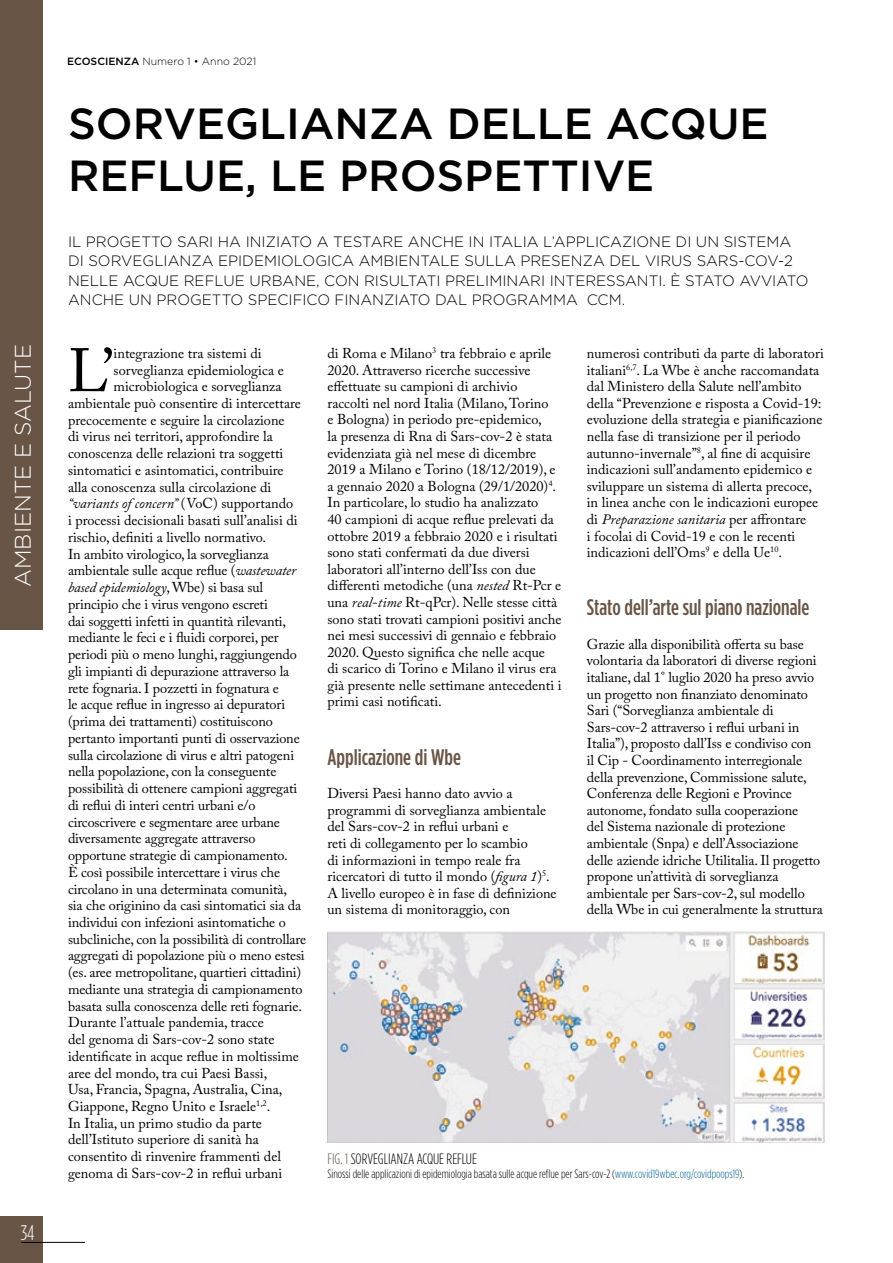
<style>
.page{position:relative;width:893px;height:1263px;background:#fff}
.page>*{position:absolute;margin:0;border:0;box-sizing:border-box;transform-origin:0 0}
.t1{font:60.6px "Adobe Caslon Pro";color:#000}
.t2{font:500 43.5px/52.5px "Gotham HTF";color:#000}
.t3{font:500 condensed 22.5px "Gotham HTF";color:#685546}
.t4{font:300 22.5px "Gotham HTF";color:#fff}
.t5{font:300 condensed 21px "Gotham HTF";color:#fff}
.t6{font:300 15px/19.5px "Gotham HTF";color:#000}
.t7{font:300 condensed 15px "Gotham HTF";color:#000}
.t8{font:14.25px/16.6px "Adobe Caslon Pro";color:#000}
.t9{font:italic 14.25px "Adobe Caslon Pro";letter-spacing:-.005em;color:#000}
.t10{font:300 condensed 12px "Gotham HTF";color:#000}
.t11{font:300 10.5px "Gotham HTF";color:#000}
.s1{font-weight:500}
.s2{font-style:normal}
.s3{font-style:italic}
.s4{color:#685546}
.s5{color:#006293}
</style>
<div class="page">
<div style="left:0;top:1216px;width:43px;height:47px;background:#685546"></div>
<hr style="left:21px;top:1242px;width:64px;height:1px;background:#000">
<div style="left:0;top:0;width:43px;height:629px;background:#685546"></div>
<img style="left:327px;top:932px;width:498px;height:211px">
<h3 class="t4" style="left:11px;top:587px;width:244px;rotate:-90deg">AMBIENTE E SALUTE</h3>
<h3 class="t5" style="left:21px;top:1221px;width:15px">34</h3>
<p class="t11" style="left:67px;top:56px;width:191px"><span class="s1">ECOSCIENZA</span> Numero 1 • Anno 2021</p>
<h2 class="t2" style="left:68px;top:96px;width:702px">SORVEGLIANZA DELLE ACQUE<br>REFLUE, LE PROSPETTIVE</h2>
<p class="t6" style="left:68px;top:231px;width:742px">IL PROGETTO SARI HA INIZIATO A TESTARE ANCHE IN ITALIA L’APPLICAZIONE DI UN SISTEMA DI SORVEGLIANZA EPIDEMIOLOGICA AMBIENTALE SULLA PRESENZA DEL VIRUS SARS-COV-2<br>NELLE ACQUE REFLUE URBANE, CON RISULTATI PRELIMINARI INTERESSANTI. È STATO AVVIATO ANCHE UN PROGETTO SPECIFICO FINANZIATO DAL PROGRAMMA CCM.</p>
<h1 class="t1" style="left:68px;top:335px;width:47px">L’</h1>
<p class="t8" style="left:114px;top:345px;width:150px">integrazione tra sistemi di</p>
<p class="t8" style="left:114px;top:361px;width:172px">sorveglianza epidemiologica e</p>
<p class="t8" style="left:114px;top:378px;width:170px">microbiologica e sorveglianza</p>
<p class="t8" style="left:68px;top:395px;width:234px">ambientale può consentire di intercettare</p>
<p class="t8" style="left:68px;top:411px;width:218px">precocemente e seguire la circolazione</p>
<p class="t8" style="left:68px;top:428px;width:206px">di virus nei territori, approfondire la</p>
<p class="t8" style="left:68px;top:445px;width:217px">conoscenza delle relazioni tra soggetti</p>
<p class="t8" style="left:68px;top:462px;width:217px">sintomatici e asintomatici, contribuire</p>
<p class="t8" style="left:68px;top:478px;width:205px">alla conoscenza sulla circolazione di</p>
<p class="t9" style="left:68px;top:495px;width:227px">“variants of concern” <span class="s2">(VoC) supportando</span></p>
<p class="t8" style="left:68px;top:512px;width:231px">i processi decisionali basati sull’analisi di</p>
<p class="t8" style="left:68px;top:529px;width:200px">rischio, definiti a livello normativo.</p>
<p class="t8" style="left:68px;top:545px;width:202px">In ambito virologico, la sorveglianza</p>
<p class="t8" style="left:68px;top:562px;width:230px">ambientale sulle acque reflue (<span class="s3">wastewater</span></p>
<p class="t9" style="left:68px;top:579px;width:197px">based epidemiology<span class="s2">, Wbe) si basa sul</span></p>
<p class="t8" style="left:68px;top:596px;width:201px">principio che i virus vengono escreti</p>
<p class="t8" style="left:68px;top:612px;width:220px">dai soggetti infetti in quantità rilevanti,</p>
<p class="t8" style="left:68px;top:629px;width:212px">mediante le feci e i fluidi corporei, per</p>
<p class="t8" style="left:68px;top:646px;width:230px">periodi più o meno lunghi, raggiungendo</p>
<p class="t8" style="left:68px;top:662px;width:223px">gli impianti di depurazione attraverso la</p>
<p class="t8" style="left:68px;top:679px;width:212px">rete fognaria. I pozzetti in fognatura e</p>
<p class="t8" style="left:68px;top:696px;width:219px">le acque reflue in ingresso ai depuratori</p>
<p class="t8" style="left:68px;top:713px;width:206px">(prima dei trattamenti) costituiscono</p>
<p class="t8" style="left:68px;top:729px;width:233px">pertanto importanti punti di osservazione</p>
<p class="t8" style="left:68px;top:746px;width:228px">sulla circolazione di virus e altri patogeni</p>
<p class="t8" style="left:68px;top:763px;width:210px">nella popolazione, con la conseguente</p>
<p class="t8" style="left:68px;top:780px;width:231px">possibilità di ottenere campioni aggregati</p>
<p class="t8" style="left:68px;top:796px;width:189px">di reflui di interi centri urbani e/o</p>
<p class="t8" style="left:68px;top:813px;width:213px">circoscrivere e segmentare aree urbane</p>
<p class="t8" style="left:68px;top:830px;width:189px">diversamente aggregate attraverso</p>
<p class="t8" style="left:68px;top:847px;width:221px">opportune strategie di campionamento.</p>
<p class="t8" style="left:68px;top:863px;width:214px">È così possibile intercettare i virus che</p>
<p class="t8" style="left:68px;top:880px;width:220px">circolano in una determinata comunità,</p>
<p class="t8" style="left:68px;top:897px;width:235px">sia che originino da casi sintomatici sia da</p>
<p class="t8" style="left:68px;top:914px;width:219px">individui con infezioni asintomatiche o</p>
<p class="t8" style="left:68px;top:930px;width:240px">subcliniche, con la possibilità di controllare</p>
<p class="t8" style="left:68px;top:947px;width:238px">aggregati di popolazione più o meno estesi</p>
<p class="t8" style="left:68px;top:964px;width:235px">(es. aree metropolitane, quartieri cittadini)</p>
<p class="t8" style="left:68px;top:981px;width:236px">mediante una strategia di campionamento</p>
<p class="t8" style="left:68px;top:997px;width:235px">basata sulla conoscenza delle reti fognarie.</p>
<p class="t8" style="left:68px;top:1014px;width:197px">Durante l’attuale pandemia, tracce</p>
<p class="t8" style="left:68px;top:1031px;width:208px">del genoma di Sars-cov-2 sono state</p>
<p class="t8" style="left:68px;top:1048px;width:232px">identificate in acque reflue in moltissime</p>
<p class="t8" style="left:68px;top:1064px;width:201px">aree del mondo, tra cui Paesi Bassi,</p>
<p class="t8" style="left:68px;top:1081px;width:216px">Usa, Francia, Spagna, Australia, Cina,</p>
<p class="t8" style="left:68px;top:1098px;width:204px">Giappone, Regno Unito e Israele<sup>1,2</sup>.</p>
<p class="t8" style="left:68px;top:1114px;width:195px">In Italia, un primo studio da parte</p>
<p class="t8" style="left:68px;top:1131px;width:192px">dell’Istituto superiore di sanità ha</p>
<p class="t8" style="left:68px;top:1148px;width:215px">consentito di rinvenire frammenti del</p>
<p class="t8" style="left:68px;top:1165px;width:216px">genoma di Sars-cov-2 in reflui urbani</p>
<p class="t8" style="left:327px;top:345px;width:236px">di Roma e Milano<sup>3</sup> tra febbraio e aprile 2020. Attraverso ricerche successive effettuate su campioni di archivio raccolti nel nord Italia (Milano, Torino<br>e Bologna) in periodo pre-epidemico,<br>la presenza di Rna di Sars-cov-2 è stata evidenziata già nel mese di dicembre 2019 a Milano e Torino (18/12/2019), e a gennaio 2020 a Bologna (29/1/2020)<sup>4</sup>.<br>In particolare, lo studio ha analizzato<br>40 campioni di acque reflue prelevati da ottobre 2019 a febbraio 2020 e i risultati sono stati confermati da due diversi laboratori all’interno dell’Iss con due differenti metodiche (una <span class="s3">nested</span> Rt-Pcr e una <span class="s3">real</span>-<span class="s3">time</span> Rt-qPcr). Nelle stesse città sono stati trovati campioni positivi anche nei mesi successivi di gennaio e febbraio 2020. Questo significa che nelle acque<br>di scarico di Torino e Milano il virus era già presente nelle settimane antecedenti i primi casi notificati.</p>
<h3 class="t3" style="left:327px;top:744px;width:135px">Applicazione di Wbe</h3>
<p class="t8" style="left:327px;top:785px;width:231px">Diversi Paesi hanno dato avvio a programmi di sorveglianza ambientale del Sars-cov-2 in reflui urbani e<br>reti di collegamento per lo scambio<br>di informazioni in tempo reale fra ricercatori di tutto il mondo (<span class="s3">figura 1</span>)<sup>5</sup>.<br>A livello europeo è in fase di definizione un sistema di monitoraggio, con</p>
<p class="t8" style="left:587px;top:345px;width:238px">numerosi contributi da parte di laboratori italiani<sup>6,7</sup>. La Wbe è anche raccomandata dal Ministero della Salute nell’ambito della “Prevenzione e risposta a Covid-19: evoluzione della strategia e pianificazione nella fase di transizione per il periodo autunno-invernale”<sup>8</sup>, al fine di acquisire indicazioni sull’andamento epidemico e sviluppare un sistema di allerta precoce, in linea anche con le indicazioni europee di <span class="s3">Preparazione sanitaria</span> per affrontare<br>i focolai di Covid-19 e con le recenti indicazioni dell’Oms<sup>9</sup> e della Ue<sup>10</sup>.</p>
<h3 class="t3" style="left:587px;top:595px;width:224px">Stato dell’arte sul piano nazionale</h3>
<p class="t8" style="left:587px;top:636px;width:238px">Grazie alla disponibilità offerta su base volontaria da laboratori di diverse regioni italiane, dal 1° luglio 2020 ha preso avvio un progetto non finanziato denominato Sari (“Sorveglianza ambientale di Sars-cov-2 attraverso i reflui urbani in Italia”), proposto dall’Iss e condiviso con<br>il Cip - Coordinamento interregionale della prevenzione, Commissione salute, Conferenza delle Regioni e Province autonome, fondato sulla cooperazione<br>del Sistema nazionale di protezione ambientale (Snpa) e dell’Associazione delle aziende idriche Utilitalia. Il progetto propone un’attività di sorveglianza ambientale per Sars-cov-2, sul modello della Wbe in cui generalmente la struttura</p>
<p class="t7" style="left:327px;top:1151px;width:151px"><span class="s4">FIG. 1</span> SORVEGLIANZA ACQUE REFLUE</p>
<p class="t10" style="left:327px;top:1167px;width:418px">Sinossi delle applicazioni di epidemiologia basata sulle acque reflue per Sars-cov-2 (<span class="s5">www.covid19wbec.org/covidpoops19</span>).</p>
</div>
